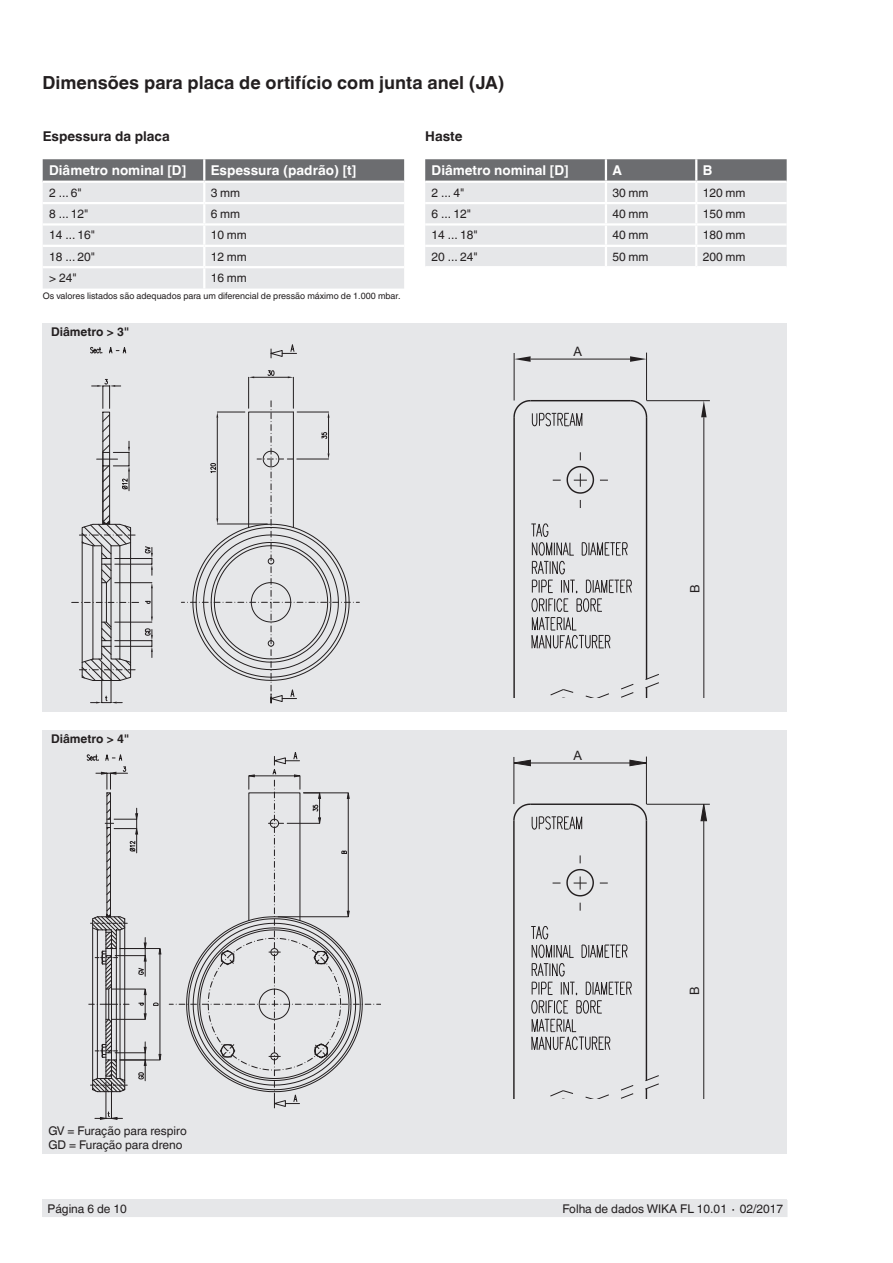
<style>
.page{position:relative;width:893px;height:1263px;background:#fff}
.page>*{position:absolute;margin:0;border:0;box-sizing:border-box;transform-origin:0 0}
.t1{font:700 18px "Helvetica World";color:#231f20}
.t2{font:700 13.5px "Helvetica World";color:#fff}
.t3{font:700 13.5px "Helvetica World";color:#231f20}
.t4{font:13.05px "Arial";color:#231f20}
.t5{font:12.9px "Arial";color:#231f20}
.t6{font:12px/13.5px "Helvetica World";color:#231f20}
.t7{font:700 12px "Helvetica World";color:#231f20}
.t8{font:9px "Helvetica World";color:#231f20}
</style>
<div class="page">
<div style="left:43px;top:1199px;width:744px;height:18px;background:#e6e7e9"></div>
<div style="left:43px;top:323px;width:744px;height:389px;background:#e6e7e9"></div>
<div style="left:43px;top:730px;width:744px;height:423px;background:#e6e7e9"></div>
<svg style="left:43px;top:159px;width:361px;height:130px;background:#d3d4d6"></svg>
<hr style="left:203px;top:268px;width:2px;height:21px;background:#fff">
<hr style="left:43px;top:266px;width:161px;height:2px;background:#fff">
<hr style="left:204px;top:266px;width:200px;height:2px;background:#fff">
<svg style="left:425px;top:159px;width:362px;height:107px;background:#d0d1d3"></svg>
<svg style="left:79px;top:370px;width:271px;height:333px"></svg>
<hr style="left:103px;top:452px;width:1px;height:72px;background:#231f20">
<svg style="left:87px;top:753px;width:294px;height:367px"></svg>
<hr style="left:646px;top:417px;width:1px;height:262px;background:#231f20">
<hr style="left:530px;top:400px;width:100px;height:1px;background:#231f20">
<hr style="left:513px;top:417px;width:2px;height:280px;background:#231f20">
<svg style="left:553px;top:452px;width:55px;height:56px"></svg>
<svg style="left:629px;top:400px;width:19px;height:19px"></svg>
<svg style="left:513px;top:399px;width:70px;height:30px"></svg>
<hr style="left:514px;top:353px;width:1px;height:47px;background:#231f20">
<hr style="left:646px;top:353px;width:1px;height:47px;background:#231f20">
<hr style="left:531px;top:359px;width:99px;height:1px;background:#231f20">
<svg style="left:514px;top:356px;width:17px;height:6px"></svg>
<svg style="left:630px;top:356px;width:16px;height:6px"></svg>
<hr style="left:647px;top:400px;width:63px;height:1px;background:#231f20">
<hr style="left:703px;top:417px;width:1px;height:280px;background:#231f20">
<svg style="left:701px;top:401px;width:6px;height:16px"></svg>
<svg style="left:621px;top:684px;width:13px;height:13px"></svg>
<svg style="left:645px;top:673px;width:14px;height:24px"></svg>
<svg style="left:585px;top:693px;width:24px;height:4px"></svg>
<svg style="left:550px;top:689px;width:24px;height:9px"></svg>
<svg style="left:531px;top:523px;width:101px;height:126px"></svg>
<hr style="left:646px;top:820px;width:1px;height:260px;background:#231f20">
<hr style="left:530px;top:803px;width:100px;height:2px;background:#231f20">
<hr style="left:513px;top:820px;width:2px;height:278px;background:#231f20">
<svg style="left:566px;top:855px;width:42px;height:42px"></svg>
<svg style="left:629px;top:803px;width:19px;height:19px"></svg>
<svg style="left:513px;top:803px;width:69px;height:30px"></svg>
<hr style="left:514px;top:757px;width:1px;height:47px;background:#231f20">
<hr style="left:646px;top:756px;width:1px;height:48px;background:#231f20">
<hr style="left:530px;top:763px;width:100px;height:1px;background:#231f20">
<svg style="left:513px;top:759px;width:18px;height:7px"></svg>
<svg style="left:629px;top:759px;width:18px;height:7px"></svg>
<hr style="left:647px;top:804px;width:63px;height:1px;background:#231f20">
<hr style="left:703px;top:821px;width:1px;height:277px;background:#231f20">
<svg style="left:700px;top:803px;width:7px;height:18px"></svg>
<svg style="left:621px;top:1085px;width:13px;height:13px"></svg>
<svg style="left:645px;top:1075px;width:14px;height:23px"></svg>
<svg style="left:585px;top:1094px;width:24px;height:4px"></svg>
<svg style="left:550px;top:1090px;width:23px;height:9px"></svg>
<svg style="left:531px;top:926px;width:101px;height:124px"></svg>
<h1 class="t1" style="left:43px;top:73px;width:464px">Dimensões para placa de ortifício com junta anel (JA)</h1>
<p class="t3" style="left:43px;top:129px;width:129px">Espessura da placa</p>
<p class="t2" style="left:49px;top:163px;width:139px">Diâmetro nominal [D]</p>
<p class="t2" style="left:211px;top:163px;width:147px">Espessura (padrão) [t]</p>
<p class="t6" style="left:49px;top:186px;width:34px">2 ... 6"</p>
<p class="t6" style="left:211px;top:186px;width:31px">3 mm</p>
<p class="t6" style="left:49px;top:207px;width:41px">8 ... 12"</p>
<p class="t6" style="left:211px;top:207px;width:31px">6 mm</p>
<p class="t6" style="left:49px;top:229px;width:48px">14 ... 16"</p>
<p class="t6" style="left:211px;top:229px;width:38px">10 mm</p>
<p class="t6" style="left:49px;top:250px;width:48px">18 ... 20"</p>
<p class="t6" style="left:211px;top:250px;width:38px">12 mm</p>
<p class="t6" style="left:49px;top:271px;width:29px">&gt; 24"</p>
<p class="t6" style="left:211px;top:271px;width:38px">16 mm</p>
<p class="t8" style="left:43px;top:291px;width:359px">Os valores listados são adequados para um diferencial de pressão máximo de 1.000 mbar.</p>
<p class="t7" style="left:51px;top:325px;width:80px">Diâmetro &gt; 3"</p>
<p class="t3" style="left:425px;top:129px;width:39px">Haste</p>
<p class="t2" style="left:432px;top:163px;width:139px">Diâmetro nominal [D]</p>
<p class="t2" style="left:612px;top:163px;width:11px">A</p>
<p class="t2" style="left:703px;top:163px;width:11px">B</p>
<p class="t6" style="left:432px;top:186px;width:34px">2 ... 4"</p>
<p class="t6" style="left:612px;top:186px;width:38px">30 mm</p>
<p class="t6" style="left:703px;top:186px;width:44px">120 mm</p>
<p class="t6" style="left:432px;top:207px;width:41px">6 ... 12"</p>
<p class="t6" style="left:612px;top:207px;width:38px">40 mm</p>
<p class="t6" style="left:703px;top:207px;width:44px">150 mm</p>
<p class="t6" style="left:432px;top:229px;width:48px">14 ... 18"</p>
<p class="t6" style="left:612px;top:229px;width:38px">40 mm</p>
<p class="t6" style="left:703px;top:229px;width:44px">180 mm</p>
<p class="t6" style="left:432px;top:250px;width:48px">20 ... 24"</p>
<p class="t6" style="left:612px;top:250px;width:38px">50 mm</p>
<p class="t6" style="left:703px;top:250px;width:44px">200 mm</p>
<p class="t4" style="left:574px;top:343px;width:10px">A</p>
<p class="t7" style="left:51px;top:732px;width:80px">Diâmetro &gt; 4"</p>
<p class="t6" style="left:48px;top:1124px;width:140px">GV = Furação para respiro<br>GD = Furação para dreno</p>
<p class="t5" style="left:573px;top:747px;width:10px">A</p>
<p class="t5" style="left:686px;top:592px;width:10px;rotate:-90deg">B</p>
<p class="t5" style="left:686px;top:994px;width:10px;rotate:-90deg">B</p>
<p class="t6" style="left:48px;top:1202px;width:81px">Página 6 de 10</p>
<p class="t6" style="left:562px;top:1202px;width:222px">Folha de dados WIKA FL 10.01 ∙ 02/2017</p>
</div>
